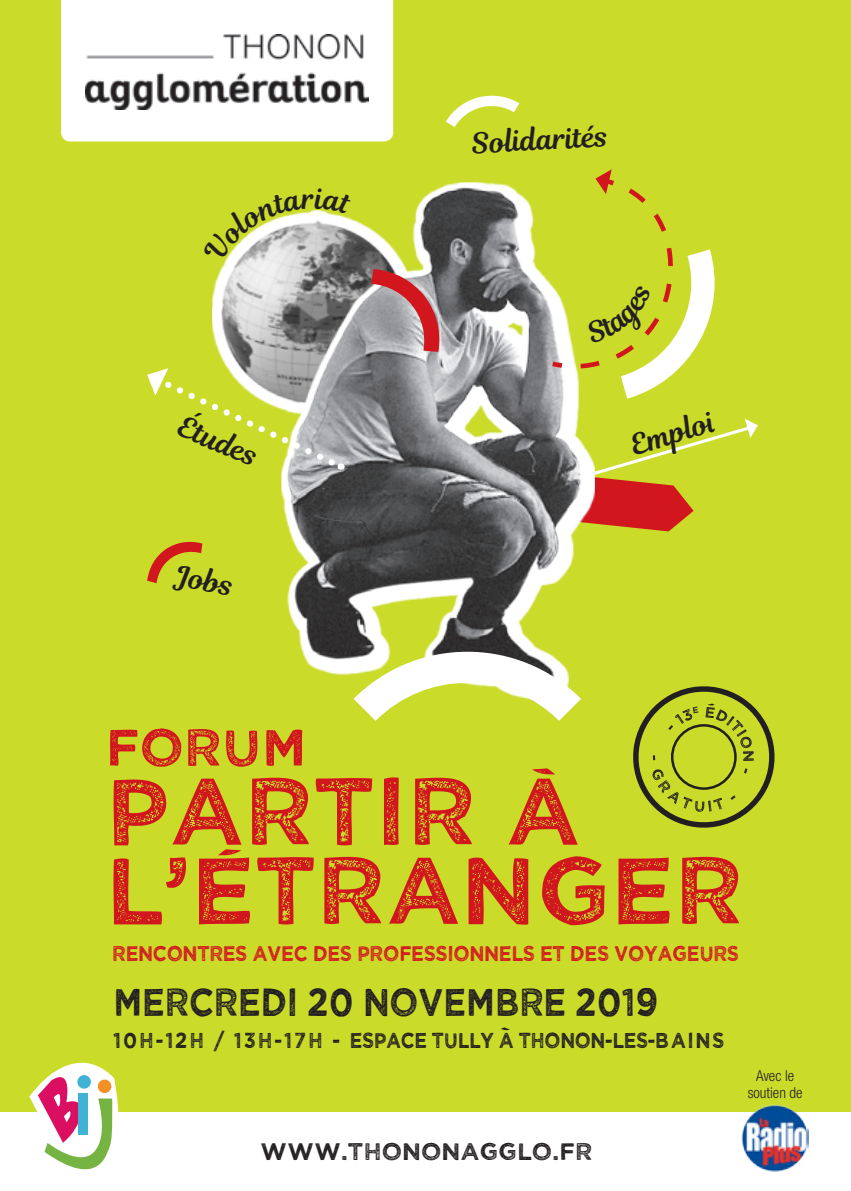
<style>
.page{position:relative;width:851px;height:1191px;background:#fff}
.page>*{position:absolute;margin:0;border:0;box-sizing:border-box;transform-origin:0 0}
.t1{font:95.4px/79px "Wicked Grit";color:#d2161e}
.t2{font:52.4px "Wicked Grit";color:#d2161e}
.t3{font:39px "Wicked Grit";letter-spacing:-.01em;color:#231f20;scale:.87 1}
.t4{font:28.8px "Magnolia Script";color:#231f20}
.t5{font:24px "Wicked Grit";color:#231f20}
.t6{font:21.6px "Wicked Grit";letter-spacing:-.02em;color:#231f20;scale:.89 1}
.t7{font:21.2px "Wicked Grit";letter-spacing:-.02em;color:#d2161e;scale:.9 1}
.t8{font:300 condensed 15px/17px "Helvetica Neue";color:#231f20;text-align:center}
</style>
<div class="page">
<div style="left:0;top:0;width:850px;height:1111px;background:#cadb2a"></div>
<img style="left:212px;top:264px;width:37px;height:104px">
<svg style="left:620px;top:419px;width:137px;height:112px"></svg>
<div style="left:61px;top:0;width:332px;height:141px;background:#fff"></div>
<img style="left:86px;top:34px;width:282px;height:76px">
<svg style="left:532px;top:768px;width:23px;height:6px"></svg>
<svg style="left:218px;top:849px;width:23px;height:6px"></svg>
<img style="left:249px;top:182px;width:371px;height:493px">
<svg style="left:353px;top:651px;width:228px;height:70px"></svg>
<svg style="left:446px;top:95px;width:73px;height:32px"></svg>
<svg style="left:371px;top:269px;width:70px;height:83px;background:#b78386"></svg>
<svg style="left:147px;top:541px;width:55px;height:42px"></svg>
<svg style="left:147px;top:368px;width:196px;height:104px"></svg>
<svg style="left:633px;top:686px;width:142px;height:142px"></svg>
<svg style="left:29px;top:1062px;width:103px;height:108px"></svg>
<img style="left:741px;top:1104px;width:67px;height:67px">
<svg style="left:547px;top:169px;width:168px;height:230px"></svg>
<svg style="left:224px;top:188px;width:128px;height:76px"></svg>
<p class="t4" style="left:470px;top:122px;width:138px;rotate:-3deg">Solidarités</p>
<p class="t4" style="left:187px;top:405px;width:86px;rotate:23deg">Études</p>
<p class="t4" style="left:180px;top:555px;width:60px;rotate:11deg">Jobs</p>
<p class="t4" style="left:625px;top:426px;width:89px;rotate:-17deg">Emploi</p>
<p class="t2" style="left:105px;top:713px;width:203px">FORUM</p>
<p class="t1" style="left:105px;top:766px;width:639px">PARTIR A<br>L’ETRANGER</p>
<p class="t7" style="left:112px;top:940px;width:698px">RENCONTRES AVEC DES PROFESSIONNELS ET DES VOYAGEURS</p>
<p class="t3" style="left:113px;top:976px;width:627px">MERCREDI 20 NOVEMBRE 2019</p>
<p class="t6" style="left:113px;top:1026px;width:688px">10H-12H / 13H-17H - ESPACE TULLY À THONON-LES-BAINS</p>
<p class="t8" style="left:747px;top:1066px;width:56px">Avec le soutien de</p>
<p class="t5" style="left:260px;top:1136px;width:333px">WWW.THONONAGGLO.FR</p>
</div>
